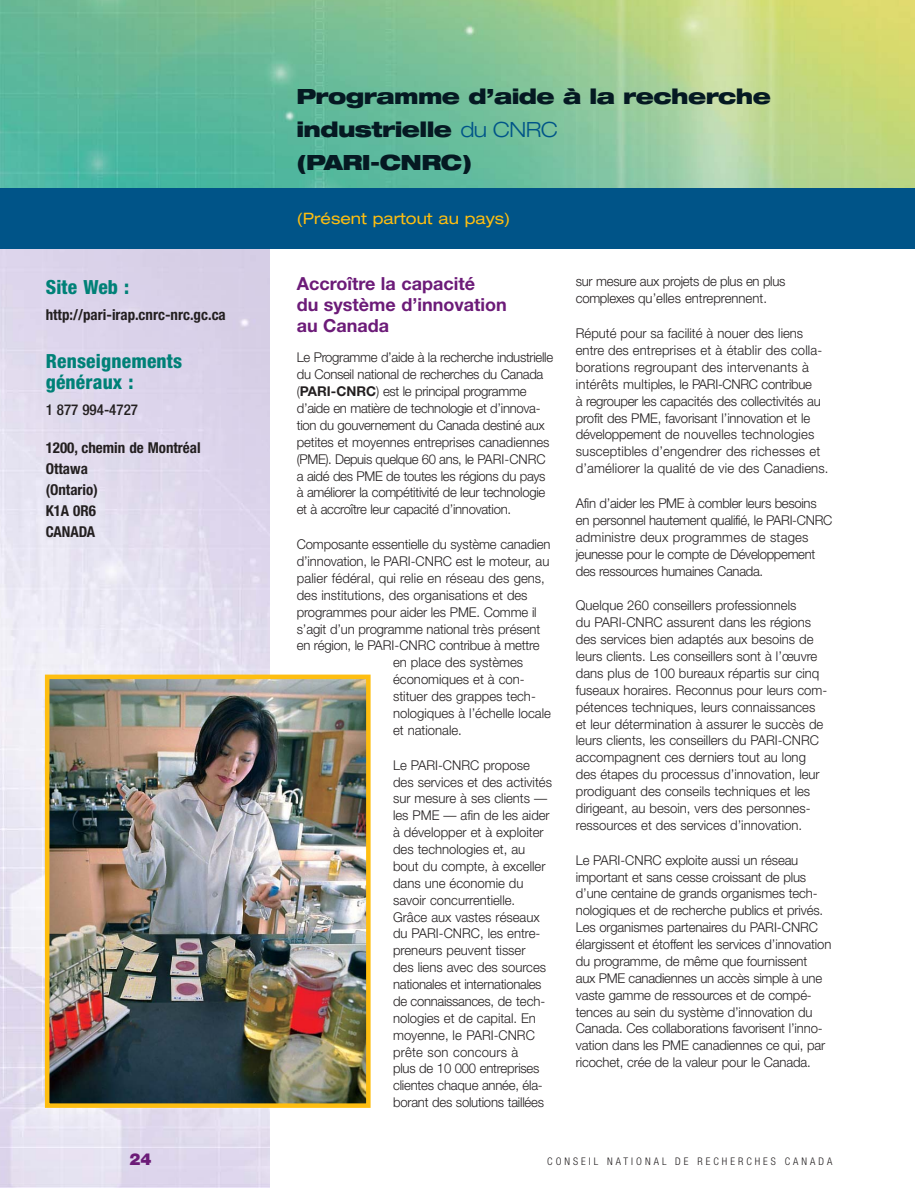
<style>
.page{position:relative;width:915px;height:1188px;background:#fff}
.page>*{position:absolute;margin:0;border:0;box-sizing:border-box;transform-origin:0 0}
.t1{font:900 expanded 21px/33px "Helvetica Neue";letter-spacing:-.03em;color:#051922}
.t2{font:800 condensed 19.5px/21px "Helvetica Neue";letter-spacing:.01em;color:#008177}
.t3{font:700 18px/21px "Helvetica Neue";color:#6c1b78}
.t4{font:900 16.5px "Helvetica Neue";color:#6c1b78}
.t5{font:expanded 15.75px "Helvetica Neue";color:#febe10}
.t6{font:700 condensed 15px/21px "Helvetica Neue";color:#231f20}
.t7{font:500 condensed 15px "Helvetica Neue";color:#231f20}
.t8{font:300 13.5px/16.8px "Helvetica Neue";letter-spacing:-.01em;color:#231f20}
.t9{font:300 13.5px/16.8px "Helvetica Neue";letter-spacing:.01em;color:#231f20}
.t10{font:300 condensed 10.5px "Helvetica Neue";letter-spacing:.29em;color:#231f20}
.s1{font-weight:300;color:#005488}
.s2{font-weight:700}
</style>
<div class="page">
<img style="left:0;top:0;width:915px;height:1188px">
<h2 class="t2" style="left:46px;top:278px;width:85px">Site Web :</h2>
<p class="t6" style="left:46px;top:305px;width:182px">http://pari-irap.cnrc-nrc.gc.ca</p>
<h2 class="t2" style="left:46px;top:352px;width:138px">Renseignements généraux :</h2>
<p class="t7" style="left:46px;top:405px;width:94px">1 877 994-4727</p>
<p class="t6" style="left:46px;top:438px;width:156px">1200, chemin de Montréal<br>Ottawa<br>(Ontario)<br>K1A 0R6<br>CANADA</p>
<h1 class="t1" style="left:296px;top:82px;width:476px">Programme d’aide à la recherche industrielle <span class="s1">du CNRC<br></span>(PARI-CNRC)</h1>
<p class="t5" style="left:296px;top:213px;width:216px">(Présent partout au pays)</p>
<h3 class="t3" style="left:297px;top:275px;width:211px">Accroître la capacité<br>du système d’innovation au Canada</h3>
<p class="t8" style="left:297px;top:350px;width:258px">Le Programme d’aide à la recherche industrielle du Conseil national de recherches du Canada (<span class="s2">PARI-CNRC</span>) est le principal programme d’aide en matière de technologie et d’innova&shy;tion du gouvernement du Canada destiné aux petites et moyennes entreprises canadiennes (PME). Depuis quelque 60 ans, le PARI-CNRC a aidé des PME de toutes les régions du pays à améliorer la compétitivité de leur technologie et à accroître leur capacité d’innovation.</p>
<p class="t8" style="left:297px;top:537px;width:255px">Composante essentielle du système canadien</p>
<p class="t8" style="left:297px;top:554px;width:254px">d’innovation, le PARI-CNRC est le moteur, au</p>
<p class="t9" style="left:297px;top:571px;width:249px">palier fédéral, qui relie en réseau des gens,</p>
<p class="t8" style="left:297px;top:588px;width:232px">des institutions, des organisations et des</p>
<p class="t8" style="left:297px;top:605px;width:241px">programmes pour aider les PME. Comme il</p>
<p class="t8" style="left:297px;top:622px;width:245px">s’agit d’un programme national très présent</p>
<p class="t8" style="left:297px;top:638px;width:244px">en région, le PARI-CNRC contribue à mettre</p>
<p class="t8" style="left:393px;top:655px;width:132px">en place des systèmes</p>
<p class="t8" style="left:393px;top:672px;width:133px">économiques et à con-</p>
<p class="t8" style="left:393px;top:689px;width:144px">stituer des grappes tech-</p>
<p class="t8" style="left:393px;top:706px;width:159px">nologiques à l’échelle locale</p>
<p class="t8" style="left:393px;top:723px;width:70px">et nationale.</p>
<p class="t8" style="left:393px;top:758px;width:160px">Le PARI-CNRC propose des services et des activités sur mesure à ses clients — les PME — afin de les aider à développer et à exploiter des technologies et, au bout du compte, à exceller dans une économie du savoir concurrentielle.<br>Grâce aux vastes réseaux du PARI-CNRC, les entre&shy;preneurs peuvent tisser<br>des liens avec des sources nationales et internationales de connaissances, de tech&shy;nologies et de capital. En moyenne, le PARI-CNRC prête son concours à<br>plus de 10 000 entreprises clientes chaque année, éla&shy;borant des solutions taillées</p>
<p class="t8" style="left:576px;top:274px;width:211px">sur mesure aux projets de plus en plus complexes qu’elles entreprennent.</p>
<p class="t9" style="left:576px;top:326px;width:254px">Réputé pour sa facilité à nouer des liens entre des entreprises et à établir des colla&shy;borations regroupant des intervenants à intérêts multiples, le PARI-CNRC contribue<br>à regrouper les capacités des collectivités au profit des PME, favorisant l’innovation et le développement de nouvelles technologies susceptibles d’engendrer des richesses et d’améliorer la qualité de vie des Canadiens.</p>
<p class="t8" style="left:576px;top:496px;width:258px">Afin d’aider les PME à combler leurs besoins en personnel hautement qualifié, le PARI-CNRC administre deux programmes de stages jeunesse pour le compte de Développement des ressources humaines Canada.</p>
<p class="t8" style="left:576px;top:598px;width:253px">Quelque 260 conseillers professionnels<br>du PARI-CNRC assurent dans les régions des services bien adaptés aux besoins de leurs clients. Les conseillers sont à l’œuvre dans plus de 100 bureaux répartis sur cinq fuseaux horaires. Reconnus pour leurs com&shy;pétences techniques, leurs connaissances et leur détermination à assurer le succès de leurs clients, les conseillers du PARI-CNRC accompagnent ces derniers tout au long des étapes du processus d’innovation, leur prodiguant des conseils techniques et les dirigeant, au besoin, vers des personnes&shy;ressources et des services d’innovation.</p>
<p class="t8" style="left:576px;top:853px;width:257px">Le PARI-CNRC exploite aussi un réseau important et sans cesse croissant de plus d’une centaine de grands organismes tech&shy;nologiques et de recherche publics et privés.<br>Les organismes partenaires du PARI-CNRC élargissent et étoffent les services d’innovation du programme, de même que fournissent<br>aux PME canadiennes un accès simple à une vaste gamme de ressources et de compé&shy;tences au sein du système d’innovation du Canada. Ces collaborations favorisent l’inno&shy;vation dans les PME canadiennes ce qui, par ricochet, crée de la valeur pour le Canada.</p>
<p class="t4" style="left:130px;top:1153px;width:24px">24</p>
<p class="t10" style="left:547px;top:1158px;width:287px">CONSEIL NATIONAL DE RECHERCHES CANADA</p>
</div>
